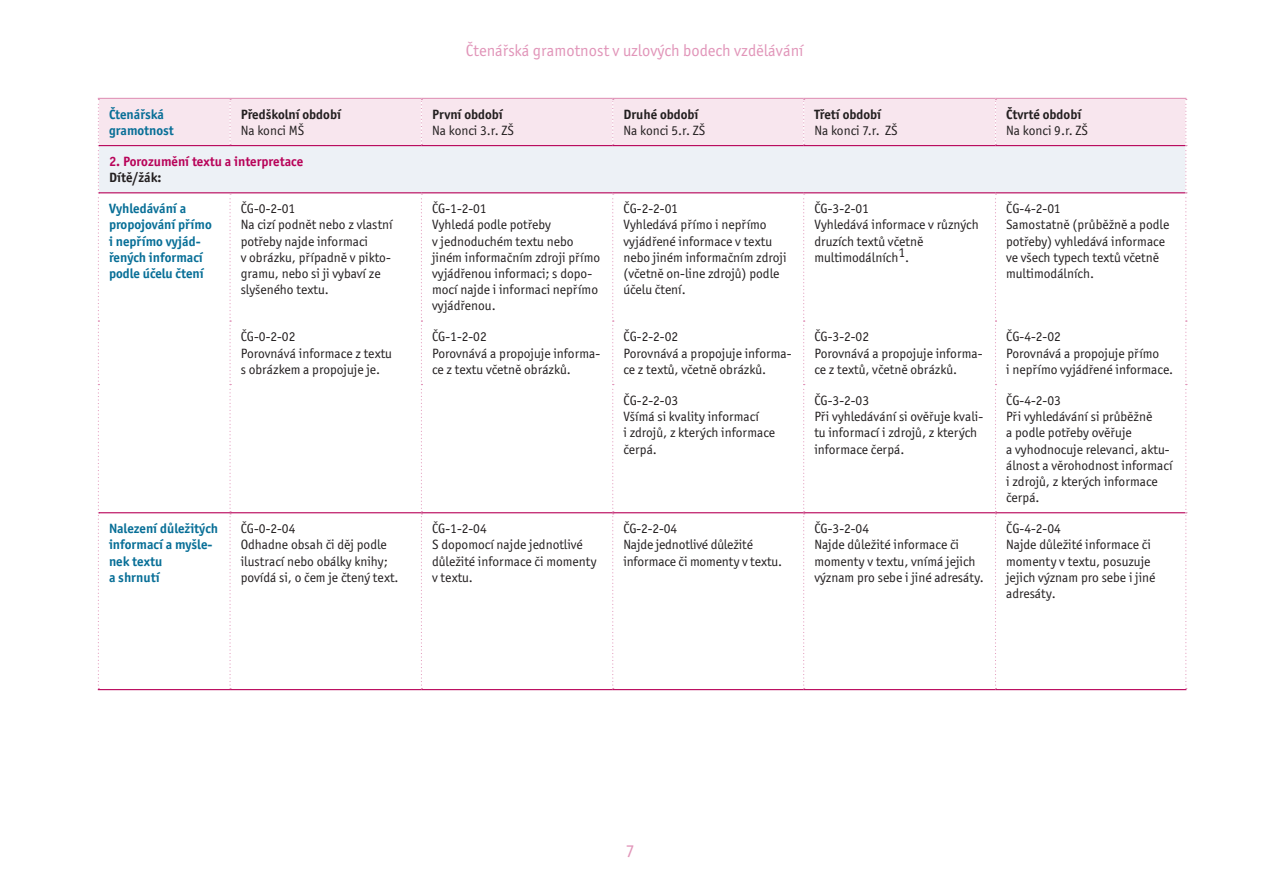
<style>
.page{position:relative;width:1263px;height:893px;background:#fff}
.page>*{position:absolute;margin:0;border:0;box-sizing:border-box;transform-origin:0 0}
.t1{font:18px "Officina Sans Itc TOT";color:#e195b9}
.t2{font:16.5px "Officina Sans Itc TOT";color:#e195b9}
.text_zákl_tabulka{font:13.5px/16.2px "Officina Sans Itc TOT";color:#231f20}
.tabulka_růž{font:700 13.5px/16.2px "Officina Sans Itc TOT";color:#086f97}
.text_zákl_tabulka-2{font:700 13.5px "Officina Sans Itc TOT";color:#231f20}
.tabulka_modrá{font:700 13.5px "Officina Sans Itc TOT";color:#b80359}
</style>
<div class="page">
<div style="left:99px;top:99px;width:1086px;height:46px;background:#f8e6ee"></div>
<div style="left:98px;top:146px;width:1088px;height:47px;background:#edf1f6"></div>
<hr style="left:99px;top:192px;width:131px;height:1px;background:#b80359">
<hr style="left:99px;top:512px;width:131px;height:1px;background:#b80359">
<hr style="left:98px;top:689px;width:132px;height:1px;background:#b80359">
<hr style="left:98px;top:98px;width:132px;height:1px;background:#e195b9">
<hr style="left:230px;top:98px;width:191px;height:1px;background:#e195b9">
<hr style="left:421px;top:98px;width:192px;height:1px;background:#e195b9">
<hr style="left:613px;top:98px;width:191px;height:1px;background:#e195b9">
<hr style="left:804px;top:98px;width:191px;height:1px;background:#e195b9">
<hr style="left:995px;top:98px;width:191px;height:1px;background:#e195b9">
<svg style="left:98px;top:99px;width:1px;height:590px"></svg>
<svg style="left:229px;top:99px;width:2px;height:46px"></svg>
<svg style="left:421px;top:99px;width:1px;height:46px"></svg>
<svg style="left:612px;top:99px;width:2px;height:46px"></svg>
<svg style="left:803px;top:99px;width:2px;height:46px"></svg>
<svg style="left:995px;top:99px;width:1px;height:46px"></svg>
<hr style="left:99px;top:145px;width:131px;height:1px;background:#b80359">
<hr style="left:230px;top:145px;width:191px;height:1px;background:#b80359">
<hr style="left:421px;top:145px;width:192px;height:1px;background:#b80359">
<hr style="left:613px;top:145px;width:191px;height:1px;background:#b80359">
<hr style="left:804px;top:145px;width:191px;height:1px;background:#b80359">
<hr style="left:995px;top:145px;width:190px;height:1px;background:#b80359">
<hr style="left:230px;top:192px;width:191px;height:1px;background:#b80359">
<hr style="left:230px;top:512px;width:191px;height:1px;background:#b80359">
<svg style="left:229px;top:193px;width:2px;height:496px"></svg>
<hr style="left:421px;top:192px;width:192px;height:1px;background:#b80359">
<hr style="left:613px;top:192px;width:191px;height:1px;background:#b80359">
<hr style="left:804px;top:192px;width:191px;height:1px;background:#b80359">
<hr style="left:995px;top:192px;width:190px;height:1px;background:#b80359">
<hr style="left:421px;top:512px;width:192px;height:1px;background:#b80359">
<hr style="left:613px;top:512px;width:191px;height:1px;background:#b80359">
<hr style="left:804px;top:512px;width:191px;height:1px;background:#b80359">
<hr style="left:995px;top:512px;width:190px;height:1px;background:#b80359">
<svg style="left:421px;top:193px;width:1px;height:496px"></svg>
<svg style="left:612px;top:193px;width:2px;height:496px"></svg>
<svg style="left:803px;top:193px;width:2px;height:496px"></svg>
<svg style="left:995px;top:193px;width:1px;height:496px"></svg>
<svg style="left:1185px;top:99px;width:2px;height:590px"></svg>
<hr style="left:230px;top:689px;width:191px;height:1px;background:#b80359">
<hr style="left:421px;top:689px;width:192px;height:1px;background:#b80359">
<hr style="left:613px;top:689px;width:191px;height:1px;background:#b80359">
<hr style="left:804px;top:689px;width:191px;height:1px;background:#b80359">
<hr style="left:995px;top:689px;width:191px;height:1px;background:#b80359">
<p class="tabulka_růž" style="left:109px;top:106px;width:56px">Čtenářská</p>
<p class="tabulka_růž" style="left:109px;top:122px;width:66px">gramotnost</p>
<p class="text_zákl_tabulka-2" style="left:241px;top:106px;width:102px">Předškolní období</p>
<p class="text_zákl_tabulka" style="left:241px;top:122px;width:65px">Na konci MŠ</p>
<p class="tabulka_modrá" style="left:109px;top:153px;width:196px">2. Porozumění textu a interpretace</p>
<p class="text_zákl_tabulka-2" style="left:109px;top:169px;width:54px">Dítě/žák:</p>
<p class="tabulka_růž" style="left:109px;top:200px;width:104px">Vyhledávání a propojování přímo i nepřímo vyjád&shy;řených informací podle účelu čtení</p>
<p class="text_zákl_tabulka" style="left:241px;top:201px;width:56px">ČG-0-2-01</p>
<p class="text_zákl_tabulka" style="left:241px;top:217px;width:154px">Na cizí podnět nebo z vlastní potřeby najde informaci</p>
<p class="text_zákl_tabulka" style="left:241px;top:249px;width:152px">v obrázku, případně v pikto&shy;gramu, nebo si ji vybaví ze slyšeného textu.</p>
<p class="text_zákl_tabulka" style="left:241px;top:329px;width:56px">ČG-0-2-02</p>
<p class="text_zákl_tabulka" style="left:241px;top:345px;width:153px">Porovnává informace z textu</p>
<p class="text_zákl_tabulka" style="left:241px;top:361px;width:141px">s obrázkem a propojuje je.</p>
<p class="tabulka_růž" style="left:109px;top:520px;width:111px">Nalezení důležitých informací a myšle&shy;nek textu</p>
<p class="tabulka_růž" style="left:109px;top:569px;width:52px">a shrnutí</p>
<p class="text_zákl_tabulka" style="left:241px;top:521px;width:56px">ČG-0-2-04</p>
<p class="text_zákl_tabulka" style="left:241px;top:537px;width:159px">Odhadne obsah či děj podle ilustrací nebo obálky knihy; povídá si, o čem je čtený text.</p>
<p class="t2" style="left:466px;top:41px;width:339px">Čtenářská gramotnost v uzlových bodech vzdělávání</p>
<p class="text_zákl_tabulka-2" style="left:432px;top:106px;width:72px">První období</p>
<p class="text_zákl_tabulka" style="left:432px;top:122px;width:83px">Na konci 3.r. ZŠ</p>
<p class="text_zákl_tabulka-2" style="left:623px;top:106px;width:77px">Druhé období</p>
<p class="text_zákl_tabulka" style="left:623px;top:122px;width:83px">Na konci 5.r. ZŠ</p>
<p class="text_zákl_tabulka-2" style="left:814px;top:106px;width:68px">Třetí období</p>
<p class="text_zákl_tabulka" style="left:814px;top:122px;width:85px">Na konci 7.r. ZŠ</p>
<p class="text_zákl_tabulka-2" style="left:1006px;top:106px;width:77px">Čtvrté období</p>
<p class="text_zákl_tabulka" style="left:1006px;top:122px;width:83px">Na konci 9.r. ZŠ</p>
<p class="text_zákl_tabulka" style="left:432px;top:201px;width:56px">ČG-1-2-01</p>
<p class="text_zákl_tabulka" style="left:432px;top:217px;width:120px">Vyhledá podle potřeby</p>
<p class="text_zákl_tabulka" style="left:432px;top:233px;width:170px">v jednoduchém textu nebo jiném informačním zdroji přímo vyjádřenou informaci; s dopo&shy;mocí najde i informaci nepřímo vyjádřenou.</p>
<p class="text_zákl_tabulka" style="left:432px;top:329px;width:56px">ČG-1-2-02</p>
<p class="text_zákl_tabulka" style="left:432px;top:345px;width:170px">Porovnává a propojuje informa&shy;ce z textu včetně obrázků.</p>
<p class="text_zákl_tabulka" style="left:432px;top:521px;width:56px">ČG-1-2-04</p>
<p class="text_zákl_tabulka" style="left:432px;top:537px;width:166px">S dopomocí najde jednotlivé důležité informace či momenty v textu.</p>
<p class="text_zákl_tabulka" style="left:623px;top:201px;width:56px">ČG-2-2-01</p>
<p class="text_zákl_tabulka" style="left:623px;top:217px;width:165px">Vyhledává přímo i nepřímo vyjádřené informace v textu nebo jiném informačním zdroji (včetně on-line zdrojů) podle účelu čtení.</p>
<p class="text_zákl_tabulka" style="left:623px;top:329px;width:56px">ČG-2-2-02</p>
<p class="text_zákl_tabulka" style="left:623px;top:345px;width:170px">Porovnává a propojuje informa&shy;ce z textů, včetně obrázků.</p>
<p class="text_zákl_tabulka" style="left:623px;top:392px;width:56px">ČG-2-2-03</p>
<p class="text_zákl_tabulka" style="left:623px;top:409px;width:137px">Všímá si kvality informací</p>
<p class="text_zákl_tabulka" style="left:623px;top:425px;width:153px">i zdrojů, z kterých informace čerpá.</p>
<p class="text_zákl_tabulka" style="left:623px;top:521px;width:55px">ČG-2-2-04</p>
<p class="text_zákl_tabulka" style="left:623px;top:537px;width:131px">Najde jednotlivé důležité</p>
<p class="text_zákl_tabulka" style="left:623px;top:553px;width:160px">informace či momenty v textu.</p>
<p class="text_zákl_tabulka" style="left:814px;top:201px;width:56px">ČG-3-2-01</p>
<p class="text_zákl_tabulka" style="left:814px;top:217px;width:166px">Vyhledává informace v různých druzích textů včetně</p>
<p class="text_zákl_tabulka" style="left:814px;top:249px;width:96px">multimodálních1.</p>
<p class="text_zákl_tabulka" style="left:814px;top:329px;width:56px">ČG-3-2-02</p>
<p class="text_zákl_tabulka" style="left:814px;top:345px;width:170px">Porovnává a propojuje informa&shy;ce z textů, včetně obrázků.</p>
<p class="text_zákl_tabulka" style="left:814px;top:392px;width:56px">ČG-3-2-03</p>
<p class="text_zákl_tabulka" style="left:814px;top:409px;width:170px">Při vyhledávání si ověřuje kvali&shy;tu informací i zdrojů, z kterých informace čerpá.</p>
<p class="text_zákl_tabulka" style="left:814px;top:521px;width:56px">ČG-3-2-04</p>
<p class="text_zákl_tabulka" style="left:814px;top:537px;width:146px">Najde důležité informace či</p>
<p class="text_zákl_tabulka" style="left:814px;top:553px;width:171px">momenty v textu, vnímá jejich význam pro sebe i jiné adresáty.</p>
<p class="text_zákl_tabulka" style="left:1006px;top:201px;width:56px">ČG-4-2-01</p>
<p class="text_zákl_tabulka" style="left:1006px;top:217px;width:165px">Samostatně (průběžně a podle</p>
<p class="text_zákl_tabulka" style="left:1006px;top:233px;width:160px">potřeby) vyhledává informace ve všech typech textů včetně</p>
<p class="text_zákl_tabulka" style="left:1006px;top:265px;width:89px">multimodálních.</p>
<p class="text_zákl_tabulka" style="left:1006px;top:329px;width:56px">ČG-4-2-02</p>
<p class="text_zákl_tabulka" style="left:1006px;top:345px;width:155px">Porovnává a propojuje přímo</p>
<p class="text_zákl_tabulka" style="left:1006px;top:361px;width:169px">i nepřímo vyjádřené informace.</p>
<p class="text_zákl_tabulka" style="left:1006px;top:392px;width:56px">ČG-4-2-03</p>
<p class="text_zákl_tabulka" style="left:1006px;top:409px;width:148px">Při vyhledávání si průběžně</p>
<p class="text_zákl_tabulka" style="left:1006px;top:425px;width:127px">a podle potřeby ověřuje</p>
<p class="text_zákl_tabulka" style="left:1006px;top:441px;width:168px">a vyhodnocuje relevanci, aktu&shy;álnost a věrohodnost informací i zdrojů, z kterých informace čerpá.</p>
<p class="text_zákl_tabulka" style="left:1006px;top:521px;width:56px">ČG-4-2-04</p>
<p class="text_zákl_tabulka" style="left:1006px;top:537px;width:151px">Najde důležité informace či momenty v textu, posuzuje jejich význam pro sebe i jiné adresáty.</p>
<h1 class="t1" style="left:626px;top:840px;width:10px">7</h1>
</div>
